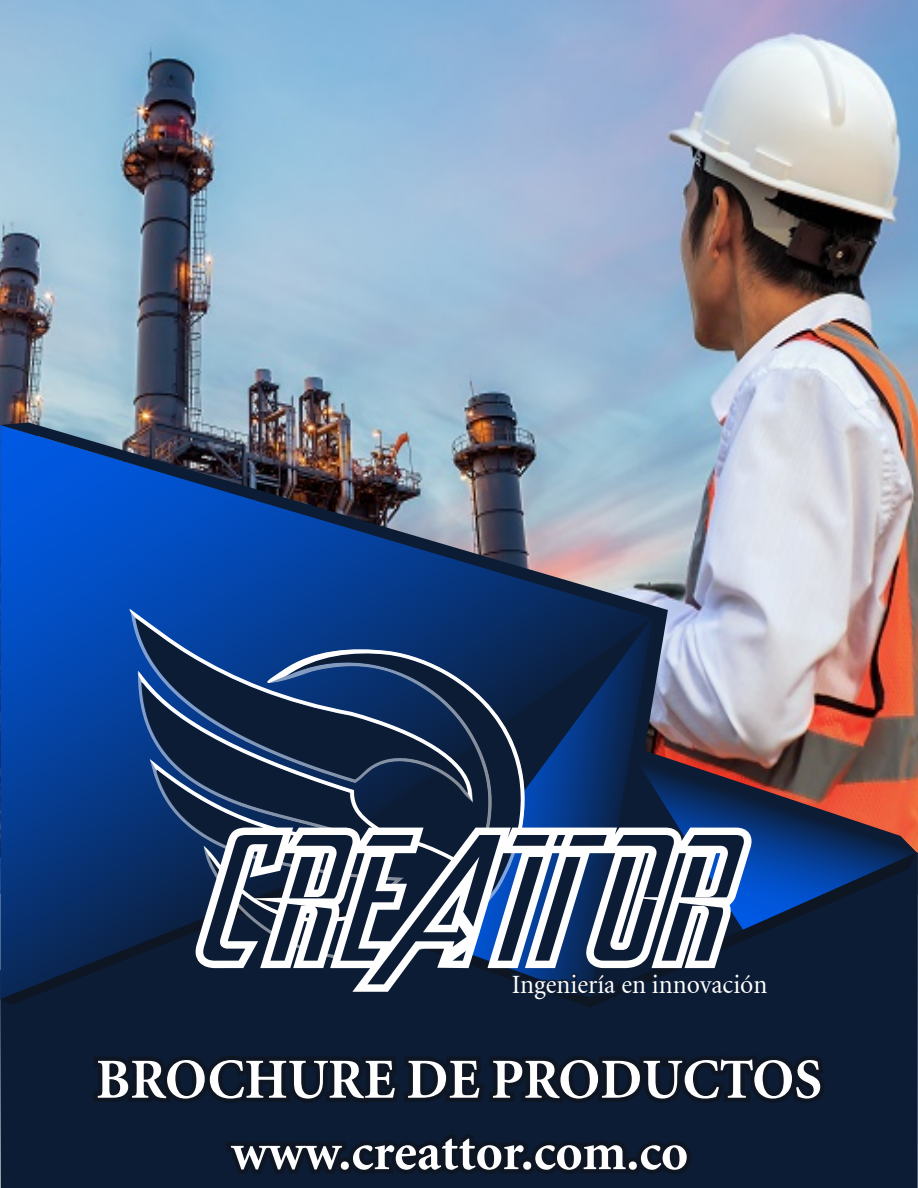
<style>
.page{position:relative;width:918px;height:1188px;background:#fff}
.page>*{position:absolute;margin:0;border:0;box-sizing:border-box;transform-origin:0 0}
.t1{font:700 56.1px "Atlantix Black S Si";color:#fefefe}
.t2{font:700 52.35px "Atlantix Black S Si";color:#fefefe}
.t3{font:26.7px "Atlantix S Si";color:#fefefe;scale:.96 1}
</style>
<div class="page">
<img style="left:1px;top:0;width:916px;height:423px">
<div style="left:0;top:999px;width:918px;height:189px;background:#0c1c35"></div>
<svg style="left:227px;top:1133px;width:464px;height:41px;background:#0d1729"></svg>
<img style="left:0;top:423px;width:918px;height:429px">
<svg style="left:769px;top:758px;width:149px;height:172px;background:#6e4548"></svg>
<svg style="left:473px;top:617px;width:180px;height:30px;background:#092652"></svg>
<svg style="left:0;top:852px;width:917px;height:155px;background:#0a254e"></svg>
<svg style="left:130px;top:609px;width:342px;height:193px;background:#0a3e8e"></svg>
<svg style="left:138px;top:647px;width:614px;height:345px;background:#2b4061"></svg>
<svg style="left:203px;top:835px;width:308px;height:149px;fill:#0c1e38"></svg>
<svg style="left:511px;top:751px;width:258px;height:250px"></svg>
<svg style="left:93px;top:1055px;width:732px;height:48px;background:#0d1727"></svg>
<p class="t3" style="left:512px;top:971px;width:268px">Ingeniería en innovación</p>
<h1 class="t1" style="left:96px;top:1051px;width:728px">BROCHURE DE PRODUCTOS</h1>
<h2 class="t2" style="left:231px;top:1125px;width:459px">www.creattor.com.co</h2>
</div>
